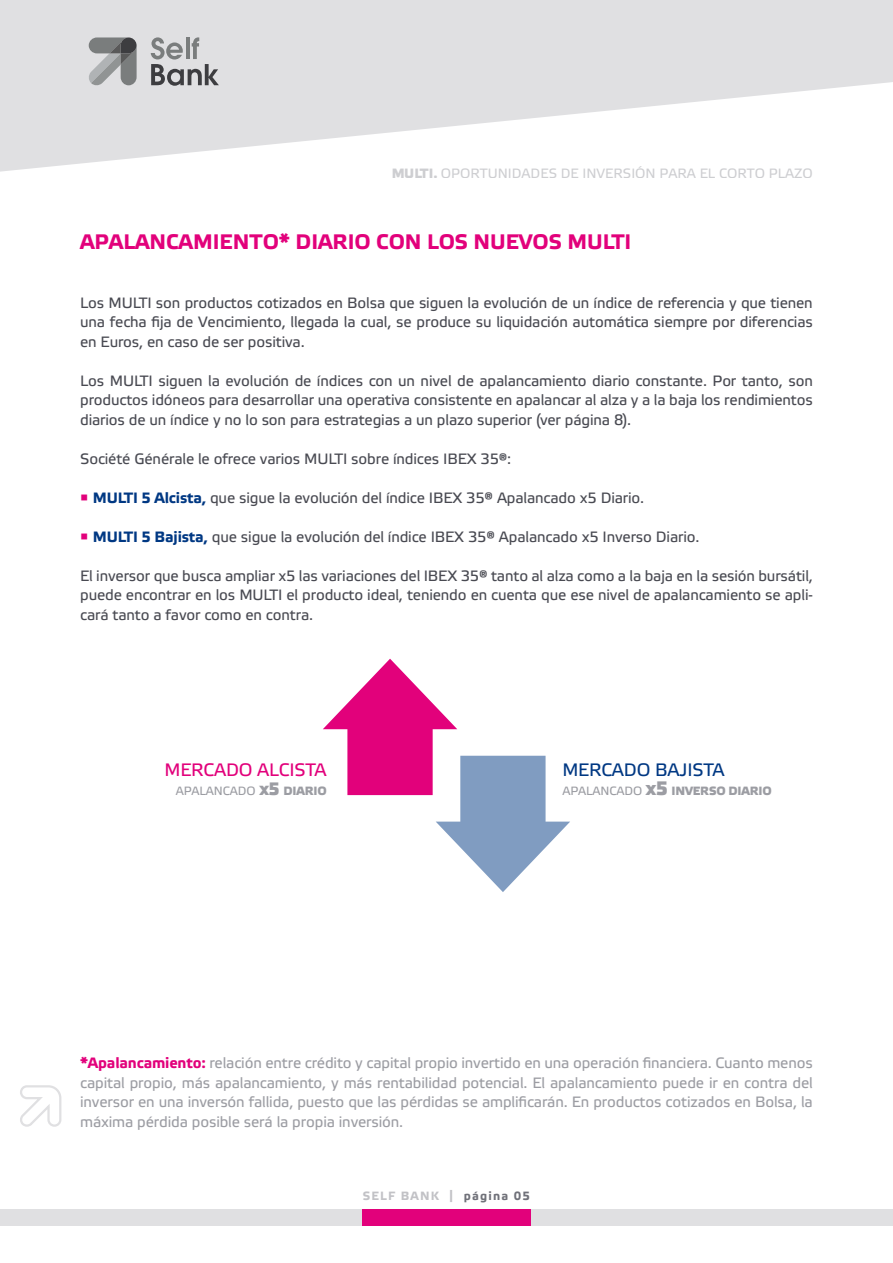
<style>
.page{position:relative;width:893px;height:1263px;background:#fff}
.page>*{position:absolute;margin:0;border:0;box-sizing:border-box;transform-origin:0 0}
.t1{font:700 21px "Etelka Text";color:#e2017b}
.t2{font:18px "Etelka Text";letter-spacing:-.01em;color:#e2017b}
.t3{font:18px "Etelka Text";letter-spacing:-.01em;color:#003883}
.t4{font:15px/19.5px "Etelka Text";letter-spacing:-.01em;color:#494a52;text-align:justify}
.t5{font:15px/19.5px "Etelka Text";letter-spacing:-.01em;color:#9c9da3;text-align:justify}
.t6{font:13.5px "Etelka Text";color:#9c9da3}
.t7{font:12px "Etelka Text";letter-spacing:-.01em;color:#9c9da3}
.t8{font:700 12px "Etelka Text";letter-spacing:.1em;color:#c2c2c6}
.t9{font:500 12px "Etelka";letter-spacing:-.01em;color:#9c9da3}
.s1{font-family:"Etelka";font-weight:500}
.s2{font-weight:700;color:#003883}
.s3{font-family:"Etelka";font-weight:500;font-size:18px}
.s4{font-family:"Etelka";font-weight:500;font-size:19.5px}
.s5{font-weight:700;color:#e2017b}
.s6{color:#707179}
</style>
<div class="page">
<svg style="left:0;top:0;width:893px;height:172px;fill:#e0e0e2"></svg>
<div style="left:0;top:1209px;width:893px;height:16px;background:#e0e0e2"></div>
<div style="left:362px;top:1209px;width:169px;height:16px;background:#e2017b"></div>
<svg style="left:20px;top:1085px;width:42px;height:42px"></svg>
<svg style="left:151px;top:37px;width:68px;height:49px;background:#afafb1"></svg>
<svg style="left:88px;top:37px;width:49px;height:49px;background:#97999a"></svg>
<svg style="left:323px;top:659px;width:247px;height:233px"></svg>
<p class="t6" style="left:391px;top:165px;width:423px"><span class="s1">MULTI.</span> oportunidades de inversión para el corto plazo</p>
<h1 class="t1" style="left:80px;top:230px;width:44px">APALAN</h1>
<h1 class="t1" style="left:166px;top:230px;width:467px">CAMIENTO* DIARIO CON LOS N UEVOS MULTI</h1>
<p class="t4" style="left:80px;top:293px;width:734px">Los MULTI son productos cotizados en Bolsa que siguen la evolución de un índice de referencia y que tienen una fecha fija de Vencimiento, llegada la cual, se produce su liquidación automática siempre por diferencias en Euros, en caso de ser positiva.</p>
<p class="t4" style="left:80px;top:371px;width:734px">Los MULTI siguen la evolución de índices con un nivel de apalancamiento diario constante. Por tanto, son productos idóneos para desarrollar una operativa consistente en apalancar al alza y a la baja los rendimientos diarios de un índice y no lo son para estrategias a un plazo superior (ver página 8).</p>
<p class="t4" style="left:80px;top:449px;width:433px">Société Générale le ofrece varios MULTI sobre índices IBEX 35®:</p>
<p class="t4" style="left:93px;top:488px;width:553px"><span class="s2">MULTI 5 Alcista,</span> que sigue la evolución del índice IBEX 35® Apalancado x5 Diario.</p>
<p class="t4" style="left:93px;top:527px;width:608px"><span class="s2">MULTI 5 Bajista,</span> que sigue la evolución del índice IBEX 35® Apalancado x5 Inverso Diario.</p>
<p class="t4" style="left:80px;top:566px;width:734px">El inversor que busca ampliar x5 las variaciones del IBEX 35® tanto al alza como a la baja en la sesión bursátil, puede encontrar en los MULTI el producto ideal, teniendo en cuenta que ese nivel de apalancamiento se apli&shy;cará tanto a favor como en contra.</p>
<p class="t2" style="left:164px;top:759px;width:164px">MERCADO ALCISTA</p>
<p class="t7" style="left:176px;top:784px;width:116px">APALANCADO <span class="s3">X5</span> <span class="s1">DIARIO</span></p>
<p class="t3" style="left:562px;top:759px;width:164px">MERCADO BAJISTA</p>
<p class="t7" style="left:562px;top:784px;width:118px">APALANCADO <span class="s4">X5</span> <span class="s1">INVER</span></p>
<p class="t9" style="left:709px;top:784px;width:64px">SO DIARIO</p>
<p class="t5" style="left:80px;top:1054px;width:734px"><span class="s5">*Apalancamiento:</span> relación entre crédito y capital propio invertido en una operación financiera. Cuanto menos capital propio, más apalancamiento, y más rentabilidad potencial. El apalancamiento puede ir en contra del inversor en una inversón fallida, puesto que las pérdidas se amplificarán. En productos cotizados en Bolsa, la máxima pérdida posible será la propia inversión.</p>
<p class="t8" style="left:363px;top:1189px;width:169px">Self Bank | <span class="s6">página 05</span></p>
</div>
